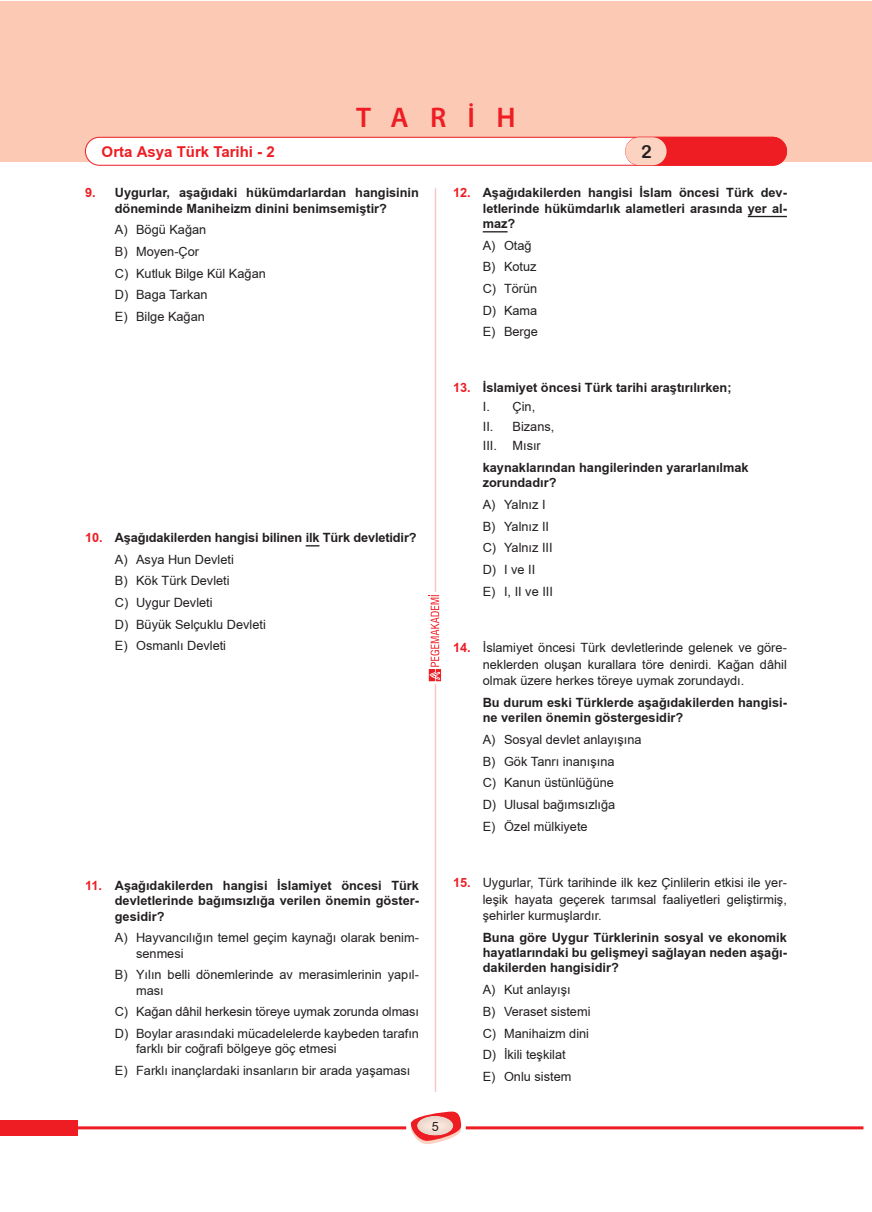
<style>
.page{position:relative;width:872px;height:1212px;background:#fff}
.page>*{position:absolute;margin:0;border:0;box-sizing:border-box;transform-origin:0 0}
.t1{font:600 28.5px "Myriad Pro";letter-spacing:.75em;color:#ee1d23}
.t2{font:18px "Arial Rounded MT Bold";color:#231f20}
.t3{font:700 15px "TR Arial";color:#ee1d23}
.sıklar{font:12.75px/15.3px "TR Arial";color:#231f20}
.soru_koku{font:700 12.75px/15.3px "TR Arial";color:#231f20;text-align:justify}
.acık_renk_soru_koku{font:12.75px/16.5px "TR Arial";color:#231f20;text-align:justify}
.acık_renk_soru_koku-2{font:700 12.75px "TR Arial";letter-spacing:-.01em;color:#231f20}
.onculler{font:12.75px "TR Arial";color:#231f20}
.s1{color:#ee1d23}
.s2{font-weight:700;color:#ee1d23}
</style>
<div class="page">
<div style="left:21px;top:1px;width:851px;height:161px;background:#fcc9b4"></div>
<div style="left:0;top:1px;width:21px;height:161px;background:#fcc9b4"></div>
<hr style="left:435px;top:188px;width:1px;height:904px;background:#ee1d23">
<svg style="left:428px;top:592px;width:14px;height:92px"></svg>
<svg style="left:428px;top:595px;width:13px;height:86px"></svg>
<div style="left:85px;top:137px;width:701px;height:28px;background:#fff;border-radius:14px"></div>
<div style="left:85px;top:137px;width:702px;height:29px;border:1px solid #ee1d23;border-radius:14px"></div>
<div style="left:625px;top:137px;width:161px;height:28px;background:#ee1d23;border-radius:14px"></div>
<div style="left:625px;top:137px;width:162px;height:29px;border:1px solid #ee1d23;border-radius:14px"></div>
<div style="left:625px;top:137px;width:41px;height:28px;background:#fcd2c0;border-radius:14px"></div>
<hr style="left:466px;top:1126px;width:397px;height:3px;background:#ee1d23">
<hr style="left:77px;top:1126px;width:329px;height:3px;background:#ee1d23">
<svg style="left:414px;top:1136px;width:41px;height:8px"></svg>
<div style="left:408px;top:1106px;width:54px;height:30px;background:#231f20;opacity:.35"></div>
<div style="left:0;top:1120px;width:21px;height:16px;background:#ee1d23"></div>
<div style="left:21px;top:1120px;width:57px;height:16px;background:#ee1d23"></div>
<svg style="left:306px;top:545px;width:13px;height:1px"></svg>
<hr style="left:747px;top:216px;width:40px;height:1px;background:#231f20">
<svg style="left:483px;top:231px;width:24px;height:1px"></svg>
<h1 class="t1" style="left:356px;top:99px;width:161px">TARİH</h1>
<p class="t3" style="left:102px;top:141px;width:175px">Orta Asya Türk Tarihi - 2</p>
<h2 class="t2" style="left:641px;top:141px;width:12px">2</h2>
<p class="soru_koku" style="left:85px;top:185px;width:335px;text-align:center"><span class="s1">9.</span> Uygurlar, aşağıdaki hükümdarlardan hangisinin döneminde Maniheizm dinini benimsemiştir?</p>
<p class="sıklar" style="left:115px;top:222px;width:93px">A) Bögü Kağan</p>
<p class="sıklar" style="left:115px;top:244px;width:86px">B) Moyen-Çor</p>
<p class="sıklar" style="left:115px;top:266px;width:152px">C) Kutluk Bilge Kül Kağan</p>
<p class="sıklar" style="left:115px;top:287px;width:94px">D) Baga Tarkan</p>
<p class="sıklar" style="left:115px;top:309px;width:92px">E) Bilge Kağan</p>
<p class="acık_renk_soru_koku-2" style="left:85px;top:529px;width:333px"><span class="s1">10.</span> Aşağıdakilerden hangisi bilinen ilk Türk devletidir?</p>
<p class="sıklar" style="left:115px;top:551px;width:121px">A) Asya Hun Devleti</p>
<p class="sıklar" style="left:115px;top:573px;width:116px">B) Kök Türk Devleti</p>
<p class="sıklar" style="left:115px;top:595px;width:99px">C) Uygur Devleti</p>
<p class="sıklar" style="left:115px;top:617px;width:152px">D) Büyük Selçuklu Devleti</p>
<p class="sıklar" style="left:115px;top:638px;width:113px">E) Osmanlı Devleti</p>
<p class="soru_koku" style="left:483px;top:185px;width:306px;text-indent:-30px"><span class="s1">12.</span> Aşağıdakilerden hangisi İslam öncesi Türk dev&shy;letlerinde hükümdarlık alametleri arasında yer al&shy;maz?</p>
<p class="sıklar" style="left:483px;top:238px;width:50px">A) Otağ</p>
<p class="sıklar" style="left:483px;top:259px;width:55px">B) Kotuz</p>
<p class="sıklar" style="left:483px;top:281px;width:56px">C) Törün</p>
<p class="sıklar" style="left:483px;top:303px;width:56px">D) Kama</p>
<p class="sıklar" style="left:483px;top:324px;width:57px">E) Berge</p>
<p class="soru_koku" style="left:453px;top:380px;width:280px"><span class="s1">13.</span> İslamiyet öncesi Türk tarihi araştırılırken;</p>
<p class="onculler" style="left:483px;top:398px;width:54px">I. Çin,</p>
<p class="onculler" style="left:483px;top:418px;width:73px">II. Bizans,</p>
<p class="onculler" style="left:483px;top:437px;width:60px">III. Mısır</p>
<p class="soru_koku" style="left:483px;top:460px;width:267px">kaynaklarından hangilerinden yararlanılmak zorundadır?</p>
<p class="sıklar" style="left:483px;top:497px;width:64px">A) Yalnız I</p>
<p class="sıklar" style="left:483px;top:519px;width:68px">B) Yalnız II</p>
<p class="sıklar" style="left:483px;top:540px;width:71px">C) Yalnız III</p>
<p class="sıklar" style="left:483px;top:562px;width:54px">D) I ve II</p>
<p class="sıklar" style="left:483px;top:584px;width:72px">E) I, II ve III</p>
<p class="acık_renk_soru_koku" style="left:483px;top:639px;width:306px;text-indent:-30px"><span class="s2">14.</span> İslamiyet öncesi Türk devletlerinde gelenek ve göre&shy;neklerden oluşan kurallara töre denirdi. Kağan dâhil olmak üzere herkes töreye uymak zorundaydı.</p>
<p class="soru_koku" style="left:483px;top:695px;width:306px">Bu durum eski Türklerde aşağıdakilerden hangisi&shy;ne verilen önemin göstergesidir?</p>
<p class="sıklar" style="left:483px;top:732px;width:160px">A) Sosyal devlet anlayışına</p>
<p class="sıklar" style="left:483px;top:753px;width:133px">B) Gök Tanrı inanışına</p>
<p class="sıklar" style="left:483px;top:775px;width:133px">C) Kanun üstünlüğüne</p>
<p class="sıklar" style="left:483px;top:797px;width:134px">D) Ulusal bağımsızlığa</p>
<p class="sıklar" style="left:483px;top:818px;width:106px">E) Özel mülkiyete</p>
<p class="soru_koku" style="left:115px;top:878px;width:306px;text-indent:-30px"><span class="s1">11.</span> Aşağıdakilerden hangisi İslamiyet öncesi Türk devletlerinde bağımsızlığa verilen önemin göster&shy;gesidir?</p>
<p class="sıklar" style="left:136px;top:930px;width:284px;text-indent:-21px">A) Hayvancılığın temel geçim kaynağı olarak benim&shy;senmesi</p>
<p class="sıklar" style="left:136px;top:967px;width:284px;text-indent:-21px">B) Yılın belli dönemlerinde av merasimlerinin yapıl&shy;ması</p>
<p class="sıklar" style="left:115px;top:1004px;width:305px">C) Kağan dâhil herkesin töreye uymak zorunda olması</p>
<p class="sıklar" style="left:136px;top:1026px;width:284px;text-indent:-21px">D) Boylar arasındaki mücadelelerde kaybeden tarafın farklı bir coğrafi bölgeye göç etmesi</p>
<p class="sıklar" style="left:115px;top:1063px;width:297px">E) Farklı inançlardaki insanların bir arada yaşaması</p>
<p class="acık_renk_soru_koku" style="left:432px;top:1118px;width:9px">5</p>
<p class="acık_renk_soru_koku" style="left:483px;top:874px;width:306px;text-indent:-30px"><span class="s2">15.</span> Uygurlar, Türk tarihinde ilk kez Çinlilerin etkisi ile yer&shy;leşik hayata geçerek tarımsal faaliyetleri geliştirmiş, şehirler kurmuşlardır.</p>
<p class="soru_koku" style="left:483px;top:930px;width:306px">Buna göre Uygur Türklerinin sosyal ve ekonomik hayatlarındaki bu gelişmeyi sağlayan neden aşağı&shy;dakilerden hangisidir?</p>
<p class="sıklar" style="left:483px;top:982px;width:89px">A) Kut anlayışı</p>
<p class="sıklar" style="left:483px;top:1003px;width:109px">B) Veraset sistemi</p>
<p class="sıklar" style="left:483px;top:1025px;width:108px">C) Manihaizm dini</p>
<p class="sıklar" style="left:483px;top:1047px;width:84px">D) İkili teşkilat</p>
<p class="sıklar" style="left:483px;top:1069px;width:90px">E) Onlu sistem</p>
</div>
